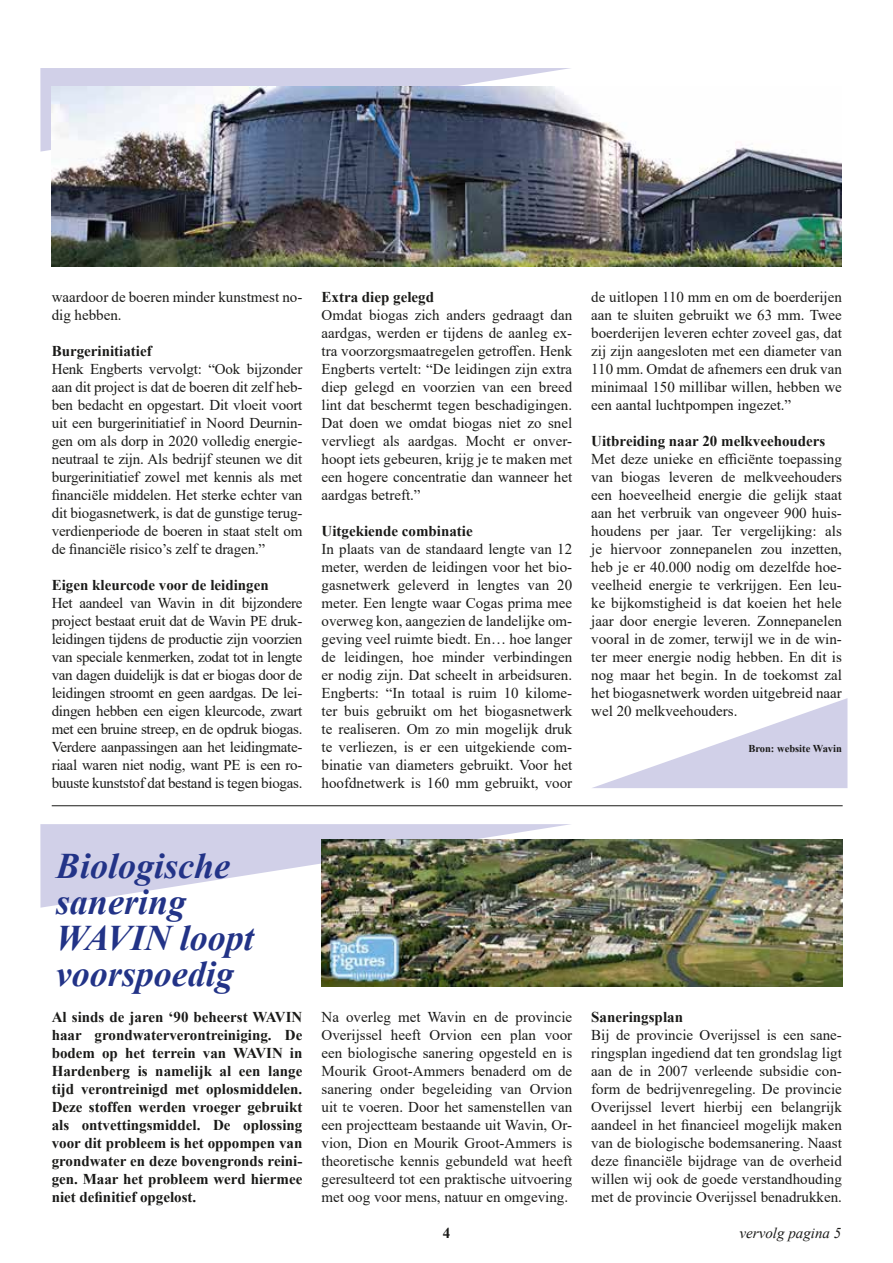
<style>
.page{position:relative;width:893px;height:1263px;background:#fff}
.page>*{position:absolute;margin:0;border:0;box-sizing:border-box;transform-origin:0 0}
.t1{font:italic 700 36px/36px "Times New Roman";color:#223387}
.t2{font:15px/18px "Times New Roman";color:#1a1a18;text-align:justify}
.t3{font:700 15px/18px "Times New Roman";color:#1a1a18;text-align:justify}
.t4{font:italic 15px "Times New Roman";color:#1a1a18}
.t5{font:700 10.5px "Times New Roman";color:#1a1a18}
</style>
<div class="page">
<svg style="left:40px;top:68px;width:531px;height:84px;background:#d5d4ea"></svg>
<svg style="left:40px;top:824px;width:531px;height:84px"></svg>
<svg style="left:592px;top:698px;width:255px;height:90px"></svg>
<hr style="left:52px;top:805px;width:791px;height:1px;background:#1a1a18">
<img style="left:52px;top:86px;width:790px;height:180px">
<img style="left:321px;top:839px;width:522px;height:147px">
<p class="t2" style="left:52px;top:288px;width:252px">waardoor de boeren minder kunstmest no&shy;dig hebben.</p>
<p class="t3" style="left:52px;top:342px;width:101px">Burgerinitiatief</p>
<p class="t2" style="left:52px;top:360px;width:252px">Henk Engberts vervolgt: “Ook bijzonder aan dit project is dat de boeren dit zelf heb&shy;ben bedacht en opgestart. Dit vloeit voort uit een burgerinitiatief in Noord Deurnin&shy;gen om als dorp in 2020 volledig energie&shy;neutraal te zijn. Als bedrijf steunen we dit burgerinitiatief zowel met kennis als met financiële middelen. Het sterke echter van dit biogasnetwerk, is dat de gunstige terug&shy;verdienperiode de boeren in staat stelt om de financiële risico’s zelf te dragen.”</p>
<p class="t3" style="left:52px;top:576px;width:218px">Eigen kleurcode voor de leidingen</p>
<p class="t2" style="left:52px;top:594px;width:252px">Het aandeel van Wavin in dit bijzondere project bestaat eruit dat de Wavin PE druk&shy;leidingen tijdens de productie zijn voorzien van speciale kenmerken, zodat tot in lengte van dagen duidelijk is dat er biogas door de leidingen stroomt en geen aardgas. De lei&shy;dingen hebben een eigen kleurcode, zwart met een bruine streep, en de opdruk biogas.<br>Verdere aanpassingen aan het leidingmate&shy;riaal waren niet nodig, want PE is een ro&shy;buuste kunststof dat bestand is tegen biogas.</p>
<p class="t3" style="left:321px;top:288px;width:114px">Extra diep gelegd</p>
<p class="t2" style="left:321px;top:306px;width:252px">Omdat biogas zich anders gedraagt dan aardgas, werden er tijdens de aanleg ex&shy;tra voorzorgsmaatregelen getroffen. Henk Engberts vertelt: “De leidingen zijn extra diep gelegd en voorzien van een breed lint dat beschermt tegen beschadigingen.<br>Dat doen we omdat biogas niet zo snel vervliegt als aardgas. Mocht er onver&shy;hoopt iets gebeuren, krijg je te maken met een hogere concentratie dan wanneer het aardgas betreft.”</p>
<p class="t3" style="left:321px;top:522px;width:153px">Uitgekiende combinatie</p>
<p class="t2" style="left:321px;top:540px;width:252px">In plaats van de standaard lengte van 12 meter, werden de leidingen voor het bio&shy;gasnetwerk geleverd in lengtes van 20 meter. Een lengte waar Cogas prima mee overweg kon, aangezien de landelijke om&shy;geving veel ruimte biedt. En… hoe langer de leidingen, hoe minder verbindingen er nodig zijn. Dat scheelt in arbeidsuren.<br>Engberts: “In totaal is ruim 10 kilome&shy;ter buis gebruikt om het biogasnetwerk te realiseren. Om zo min mogelijk druk te verliezen, is er een uitgekiende com&shy;binatie van diameters gebruikt. Voor het hoofdnetwerk is 160 mm gebruikt, voor</p>
<p class="t2" style="left:591px;top:288px;width:252px">de uitlopen 110 mm en om de boerderijen aan te sluiten gebruikt we 63 mm. Twee boerderijen leveren echter zoveel gas, dat zij zijn aangesloten met een diameter van 110 mm. Omdat de afnemers een druk van minimaal 150 millibar willen, hebben we een aantal luchtpompen ingezet.”</p>
<p class="t3" style="left:591px;top:432px;width:236px">Uitbreiding naar 20 melkveehouders</p>
<p class="t2" style="left:591px;top:450px;width:252px">Met deze unieke en efficiënte toepassing van biogas leveren de melkveehouders een hoeveelheid energie die gelijk staat aan het verbruik van ongeveer 900 huis&shy;houdens per jaar. Ter vergelijking: als je hiervoor zonnepanelen zou inzetten, heb je er 40.000 nodig om dezelfde hoe&shy;veelheid energie te verkrijgen. Een leu&shy;ke bijkomstigheid is dat koeien het hele jaar door energie leveren. Zonnepanelen vooral in de zomer, terwijl we in de win&shy;ter meer energie nodig hebben. En dit is nog maar het begin. In de toekomst zal het biogasnetwerk worden uitgebreid naar wel 20 melkveehouders.</p>
<p class="t5" style="left:748px;top:741px;width:95px">Bron: website Wavin</p>
<h1 class="t1" style="left:56px;top:847px;width:199px">Biologische sanering<br>WAVIN loopt voorspoedig</h1>
<p class="t3" style="left:52px;top:1008px;width:252px">Al sinds de jaren ‘90 beheerst WAVIN haar grondwaterverontreiniging. De bodem op het terrein van WAVIN in Hardenberg is namelijk al een lange tijd verontreinigd met oplosmiddelen.<br>Deze stoffen werden vroeger gebruikt als ontvettingsmiddel. De oplossing voor dit probleem is het oppompen van grondwater en deze bovengronds reini&shy;gen. Maar het probleem werd hiermee niet definitief opgelost.</p>
<p class="t2" style="left:321px;top:1008px;width:252px">Na overleg met Wavin en de provincie Overijssel heeft Orvion een plan voor een biologische sanering opgesteld en is Mourik Groot-Ammers benaderd om de sanering onder begeleiding van Orvion uit te voeren. Door het samenstellen van een projectteam bestaande uit Wavin, Or&shy;vion, Dion en Mourik Groot-Ammers is theoretische kennis gebundeld wat heeft geresulteerd tot een praktische uitvoering met oog voor mens, natuur en omgeving.</p>
<p class="t3" style="left:591px;top:1008px;width:93px">Saneringsplan</p>
<p class="t2" style="left:591px;top:1026px;width:252px">Bij de provincie Overijssel is een sane&shy;ringsplan ingediend dat ten grondslag ligt aan de in 2007 verleende subsidie con&shy;form de bedrijvenregeling. De provincie Overijssel levert hierbij een belangrijk aandeel in het financieel mogelijk maken van de biologische bodemsanering. Naast deze financiële bijdrage van de overheid willen wij ook de goede verstandhouding met de provincie Overijssel benadrukken.</p>
<p class="t4" style="left:740px;top:1223px;width:103px">vervolg pagina 5</p>
<p class="t3" style="left:443px;top:1224px;width:9px">4</p>
</div>
